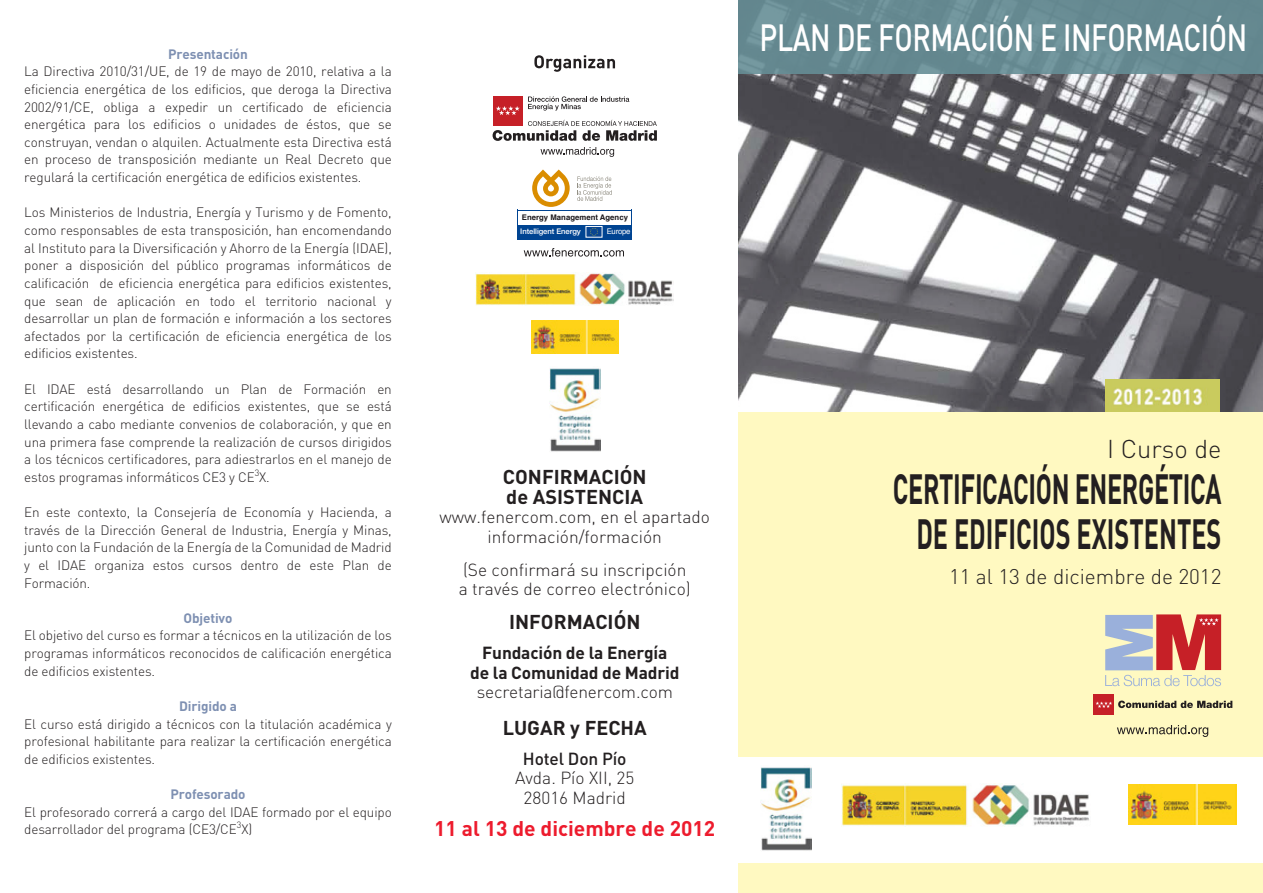
<style>
.page{position:relative;width:1263px;height:893px;background:#fff}
.page>*{position:absolute;margin:0;border:0;box-sizing:border-box;transform-origin:0 0}
.t1{font:700 41.7px/45px "DIN";letter-spacing:-.015em;color:#231f20;text-align:center;scale:.6 1}
.t2{font:500 37.35px "DIN";letter-spacing:-.015em;color:#fff;scale:.76 1}
.t3{font:300 25.5px "DIN";color:#231f20}
.t4{font:300 21px "DIN";color:#231f20}
.t5{font:700 21px "DIN";color:#ed1b2d}
.t6{font:700 19.8px/19.5px "DIN";color:#231f20}
.t7{font:300 17.4px/19.5px "DIN";color:#231f20;text-align:center}
.t8{font:700 17.4px/19.5px "DIN";letter-spacing:-.01em;color:#231f20;text-align:center}
.t9{font:300 13.5px/17.7px "DIN";letter-spacing:-.01em;color:#231f20}
.t10{font:700 7.8px/14.2px "Helvetica";letter-spacing:.005em;color:#1a171b}
.t11{font:7.8px "Helvetica";letter-spacing:-.03em;color:#fff}
.s1{font-weight:700;color:#7e90b2}
.s2{font-family:"Helvetica Neue LT Std";font-weight:500;color:#fff}
.s3{font-weight:300}
.s4{font-weight:500}
</style>
<div class="page">
<img style="left:738px;top:74px;width:525px;height:339px">
<img style="left:1106px;top:379px;width:114px;height:34px">
<div style="left:738px;top:413px;width:525px;height:344px;background:#fff9c1"></div>
<div style="left:738px;top:0;width:525px;height:74px;background:#668e96"></div>
<svg style="left:534px;top:55px;width:81px;height:17px"></svg>
<svg style="left:493px;top:96px;width:164px;height:45px"></svg>
<svg style="left:540px;top:147px;width:74px;height:10px"></svg>
<svg style="left:524px;top:248px;width:100px;height:9px"></svg>
<svg style="left:532px;top:170px;width:38px;height:37px"></svg>
<svg style="left:577px;top:176px;width:35px;height:25px"></svg>
<div style="left:517px;top:225px;width:115px;height:15px;background:#004492"></div>
<hr style="left:517px;top:210px;width:1px;height:30px;background:#004492">
<hr style="left:632px;top:210px;width:1px;height:30px;background:#004492">
<hr style="left:517px;top:210px;width:115px;height:1px;background:#004492">
<div style="left:586px;top:226px;width:16px;height:11px;background:#094591;border:1px solid #fff"></div>
<svg style="left:590px;top:228px;width:8px;height:8px"></svg>
<img style="left:531px;top:320px;width:87px;height:33px">
<img style="left:1129px;top:784px;width:108px;height:41px">
<img style="left:549px;top:368px;width:51px;height:84px">
<img style="left:760px;top:767px;width:52px;height:84px">
<svg style="left:1117px;top:725px;width:91px;height:12px"></svg>
<svg style="left:1105px;top:614px;width:116px;height:72px"></svg>
<div style="left:1093px;top:695px;width:21px;height:20px;background:#c62027"></div>
<svg style="left:1095px;top:701px;width:17px;height:7px"></svg>
<svg style="left:1118px;top:701px;width:114px;height:7px"></svg>
<img style="left:476px;top:273px;width:197px;height:33px">
<img style="left:842px;top:783px;width:247px;height:43px">
<div style="left:738px;top:863px;width:525px;height:30px;background:#fff9c1"></div>
<p class="t9" style="left:24px;top:45px;width:369px;text-indent:144px"><span class="s1">Presentación<br></span>La Directiva 2010/31/UE, de 19 de mayo de 2010, relativa a la eficiencia energética de los edificios, que deroga la Directiva 2002/91/CE, obliga a expedir un certificado de eficiencia energética para los edificios o unidades de éstos, que se construyan, vendan o alquilen. Actualmente esta Directiva está en proceso de transposición mediante un Real Decreto que regulará la certificación energética de edificios existentes.</p>
<p class="t9" style="left:24px;top:204px;width:369px;text-align:justify">Los Ministerios de Industria, Energía y Turismo y de Fomento, como responsables de esta transposición, han encomendando al Instituto para la Diversificación y Ahorro de la Energía (IDAE), poner a disposición del público programas informáticos de calificación de eficiencia energética para edificios existentes, que sean de aplicación en todo el territorio nacional y desarrollar un plan de formación e información a los sectores afectados por la certificación de eficiencia energética de los edificios existentes.</p>
<p class="t9" style="left:24px;top:380px;width:369px;text-align:justify">El IDAE está desarrollando un Plan de Formación en certificación energética de edificios existentes, que se está llevando a cabo mediante convenios de colaboración, y que en una primera fase comprende la realización de cursos dirigidos a los técnicos certificadores, para adiestrarlos en el manejo de estos programas informáticos CE3 y CE<sup>3</sup>X.</p>
<p class="t9" style="left:24px;top:503px;width:369px;text-align:justify">En este contexto, la Consejería de Economía y Hacienda, a través de la Dirección General de Industria, Energía y Minas, junto con la Fundación de la Energía de la Comunidad de Madrid y el IDAE organiza estos cursos dentro de este Plan de Formación.</p>
<p class="t9" style="left:24px;top:609px;width:369px;text-indent:159px"><span class="s1">Objetivo<br></span>El objetivo del curso es formar a técnicos en la utilización de los programas informáticos reconocidos de calificación energética de edificios existentes.</p>
<p class="t9" style="left:24px;top:697px;width:369px;text-indent:155px"><span class="s1">Dirigido a<br></span>El curso está dirigido a técnicos con la titulación académica y profesional habilitante para realizar la certificación energética de edificios existentes.</p>
<p class="t9" style="left:24px;top:785px;width:369px;text-indent:146px"><span class="s1">Profesorado<br></span>El profesorado correrá a cargo del IDAE formado por el equipo desarrollador del programa (CE3/CE<sup>3</sup>X)</p>
<p class="t10" style="left:520px;top:210px;width:109px">Energy Management Agency<br><span class="s2">Intelligent Energy</span></p>
<p class="t11" style="left:607px;top:225px;width:25px">Europe</p>
<p class="t6" style="left:503px;top:467px;width:145px">CONFIRMACIÓN de ASISTENCIA</p>
<p class="t7" style="left:440px;top:507px;width:272px">www.fenercom.com, en el apartado información/formación</p>
<p class="t7" style="left:459px;top:560px;width:233px;text-align:left">(Se confirmará su inscripción a través de correo electrónico)</p>
<p class="t6" style="left:509px;top:612px;width:133px">INFORMACIÓN</p>
<p class="t8" style="left:470px;top:643px;width:211px">Fundación de la Energía<br>de la Comunidad de Madrid <span class="s3">secretaria@fenercom.com</span></p>
<p class="t6" style="left:503px;top:717px;width:146px">LUGAR y FECHA</p>
<p class="t7" style="left:515px;top:749px;width:121px"><span class="s4">Hotel Don Pío<br></span>Avda. Pío XII, 25<br>28016 Madrid</p>
<p class="t5" style="left:434px;top:815px;width:283px">11 al 13 de diciembre de 2012</p>
<p class="t2" style="left:760px;top:13px;width:643px">PLAN DE FORMACIÓN E INFORMACIÓN</p>
<p class="t3" style="left:1107px;top:433px;width:116px">I Curso de</p>
<p class="t1" style="left:893px;top:465px;width:549px">CERTIFICACIÓN ENERGÉTICA<br>DE EDIFICIOS EXISTENTES</p>
<p class="t4" style="left:949px;top:564px;width:274px">11 al 13 de diciembre de 2012</p>
</div>
